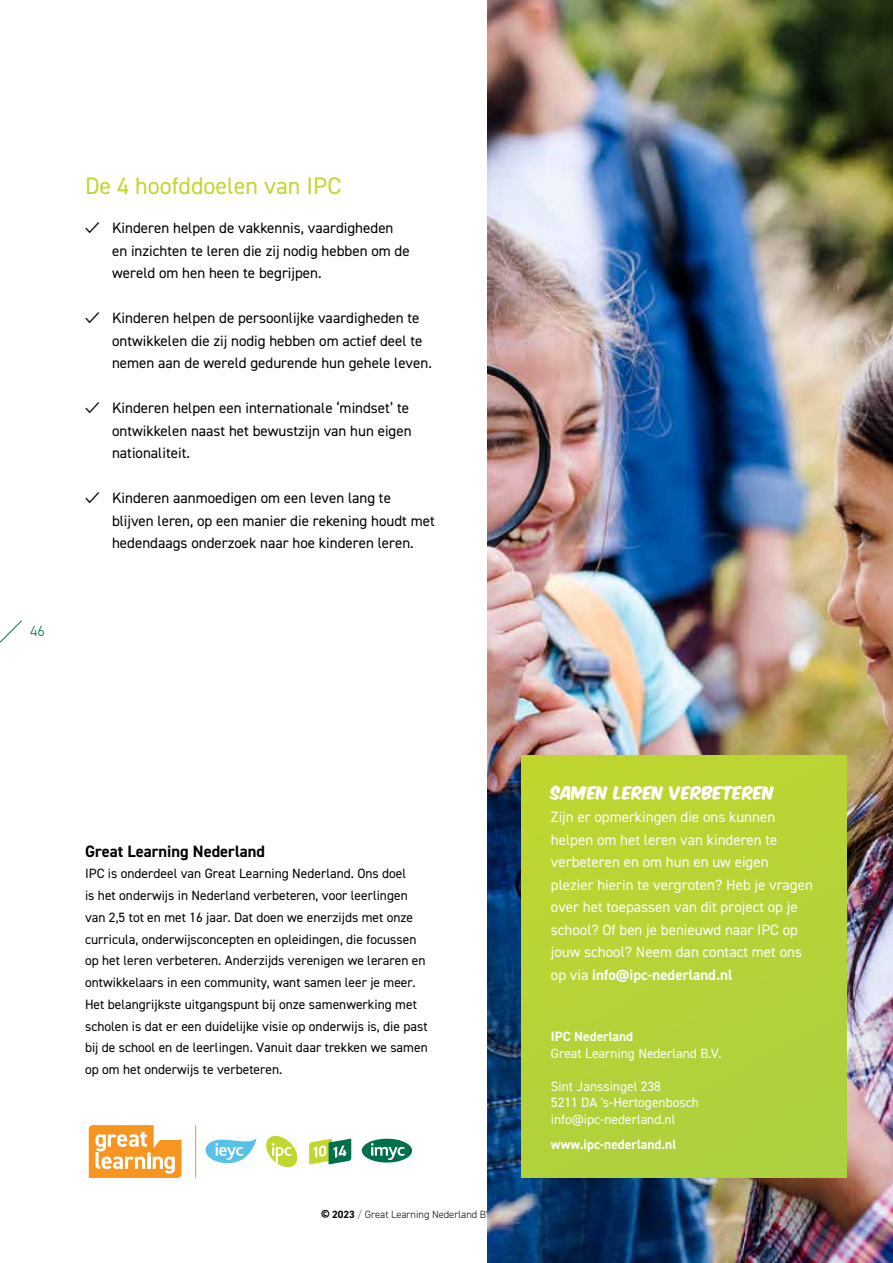
<style>
.page{position:relative;width:893px;height:1263px;background:#fff}
.page>*{position:absolute;margin:0;border:0;box-sizing:border-box;transform-origin:0 0}
.t1{font:24px "DIN2014";color:#c1d72f}
.t2{font:19.5px "Monkey Buns";color:#fff}
.t3{font:700 16.5px "DIN2014";color:#000}
.t4{font:15px/22.5px "DIN2014";color:#000}
.t5{font:15px/22.5px "DIN2014";color:#fff}
.t6{font:300 15px "DIN2014";color:#086a45}
.t7{font:13.5px/21.8px "DIN2014";color:#000}
.t8{font:13.5px/16.5px "DIN2014";color:#fff}
.t9{font:700 13.5px "DIN2014";color:#fff}
.t10{font:300 10.5px "DIN2014";color:#000}
.s1{font-family:"Circular Std"}
.s2{font-weight:700}
.s3{font-weight:700;font-size:9px}
.s4{font-weight:200}
</style>
<div class="page">
<svg style="left:0;top:620px;width:22px;height:23px"></svg>
<img style="left:487px;top:0;width:406px;height:1263px">
<div style="left:521px;top:755px;width:325px;height:423px;background:#b6d337"></div>
<svg style="left:205px;top:1138px;width:52px;height:26px"></svg>
<svg style="left:266px;top:1135px;width:31px;height:33px"></svg>
<div style="left:362px;top:1139px;width:50px;height:23px;background:#00704a;border-radius:50%"></div>
<svg style="left:371px;top:1143px;width:34px;height:17px"></svg>
<svg style="left:89px;top:1125px;width:93px;height:53px"></svg>
<hr style="left:195px;top:1125px;width:1px;height:53px;background:#f89521">
<svg style="left:309px;top:1138px;width:42px;height:26px"></svg>
<p class="t6" style="left:30px;top:621px;width:16px">46</p>
<h1 class="t1" style="left:85px;top:170px;width:258px">De 4 hoofddoelen van IPC</h1>
<p class="t4" style="left:112px;top:216px;width:299px;text-indent:-27px"><span class="s1">✓</span> Kinderen helpen de vakkennis, vaardigheden en inzichten te leren die zij nodig hebben om de wereld om hen heen te begrijpen.</p>
<p class="t4" style="left:112px;top:306px;width:321px;text-indent:-27px"><span class="s1">✓</span> Kinderen helpen de persoonlijke vaardigheden te ontwikkelen die zij nodig hebben om actief deel te nemen aan de wereld gedurende hun gehele leven.</p>
<p class="t4" style="left:112px;top:396px;width:301px;text-indent:-27px"><span class="s1">✓</span> Kinderen helpen een internationale ‘mindset’ te ontwikkelen naast het bewustzijn van hun eigen nationaliteit.</p>
<p class="t4" style="left:112px;top:486px;width:324px;text-indent:-27px"><span class="s1">✓</span> Kinderen aanmoedigen om een leven lang te blijven leren, op een manier die rekening houdt met hedendaags onderzoek naar hoe kinderen leren.</p>
<p class="t3" style="left:85px;top:840px;width:181px">Great Learning Nederland</p>
<p class="t7" style="left:85px;top:862px;width:344px">IPC is onderdeel van Great Learning Nederland. Ons doel<br>is het onderwijs in Nederland verbeteren, voor leerlingen van 2,5 tot en met 16 jaar. Dat doen we enerzijds met onze curricula, onderwijsconcepten en opleidingen, die focussen op het leren verbeteren. Anderzijds verenigen we leraren en ontwikkelaars in een community, want samen leer je meer.<br>Het belangrijkste uitgangspunt bij onze samenwerking met scholen is dat er een duidelijke visie op onderwijs is, die past bij de school en de leerlingen. Vanuit daar trekken we samen op om het onderwijs te verbeteren.</p>
<h2 class="t2" style="left:551px;top:777px;width:225px">SAMEN LEREN VERBETEREN</h2>
<p class="t5" style="left:551px;top:805px;width:263px">Zijn er opmerkingen die ons kunnen helpen om het leren van kinderen te verbeteren en om hun en uw eigen plezier hierin te vergroten? Heb je vragen over het toepassen van dit project op je school? Of ben je benieuwd naar IPC op jouw school? Neem dan contact met ons op via <span class="s2">info@ipc-nederland.nl</span></p>
<p class="t9" style="left:551px;top:1027px;width:84px">IPC Nederland</p>
<p class="t8" style="left:551px;top:1044px;width:172px">Great Learning Nederland B.V.</p>
<p class="t8" style="left:551px;top:1077px;width:149px">Sint Janssingel 238<br>5211 DA 's-Hertogenbosch info@ipc-nederland.nl</p>
<p class="t9" style="left:551px;top:1135px;width:127px">www.ipc-nederland.nl</p>
<p class="t10" style="left:321px;top:1208px;width:245px"><span class="s3">©</span> <span class="s2">2023</span> <span class="s4">/</span> Great Learning Nederland BV <span class="s4">/</span> IPC Nederland</p>
</div>
